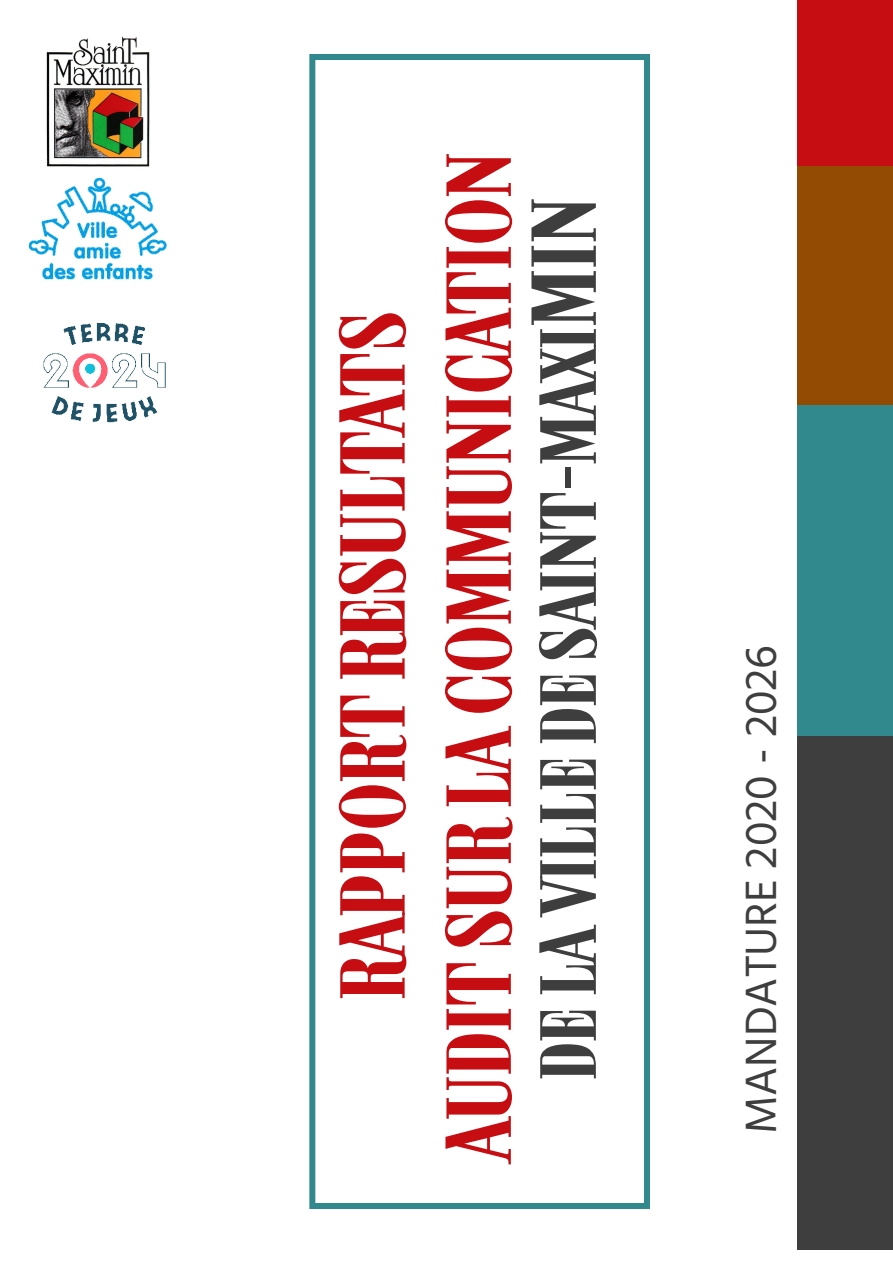
<style>
.page{position:relative;width:893px;height:1263px;background:#fff}
.page>*{position:absolute;margin:0;border:0;box-sizing:border-box;transform-origin:0 0}
.t1{font:88.5px "ARB08 Extreme Roman AUG 32 CAS Normal";color:#c60d12}
.t2{font:76.5px "ARB08 Extreme Roman AUG 32 CAS Normal";color:#3e3e3f}
.t3{font:45px "Hind";color:#3e3e3f}
.s1{font-size:88.5px}
</style>
<div class="page">
<div style="left:797px;top:735px;width:96px;height:515px;background:#3e3e3f"></div>
<div style="left:797px;top:405px;width:96px;height:330px;background:#31898d"></div>
<div style="left:797px;top:165px;width:96px;height:240px;background:#934b03"></div>
<div style="left:797px;top:0;width:96px;height:165px;background:#c60d12"></div>
<img style="left:46px;top:37px;width:104px;height:130px">
<img style="left:29px;top:178px;width:137px;height:102px">
<img style="left:43px;top:323px;width:123px;height:100px">
<div style="left:309px;top:54px;width:341px;height:1155px;border:6px solid #31898d"></div>
<p class="t1" style="left:331px;top:1000px;width:690px;rotate:-90deg">RAPPORT RESULTATS</p>
<p class="t1" style="left:437px;top:1160px;width:1009px;rotate:-90deg">AUDIT SUR LA COMMUNICATION</p>
<p class="t2" style="left:532px;top:1080px;width:884px;rotate:-90deg">DE LA VILLE DE SAINT-MAXI<span class="s1">MIN</span></p>
<p class="t3" style="left:731px;top:1134px;width:491px;rotate:-90deg">MANDATURE 2020 - 2026</p>
</div>
